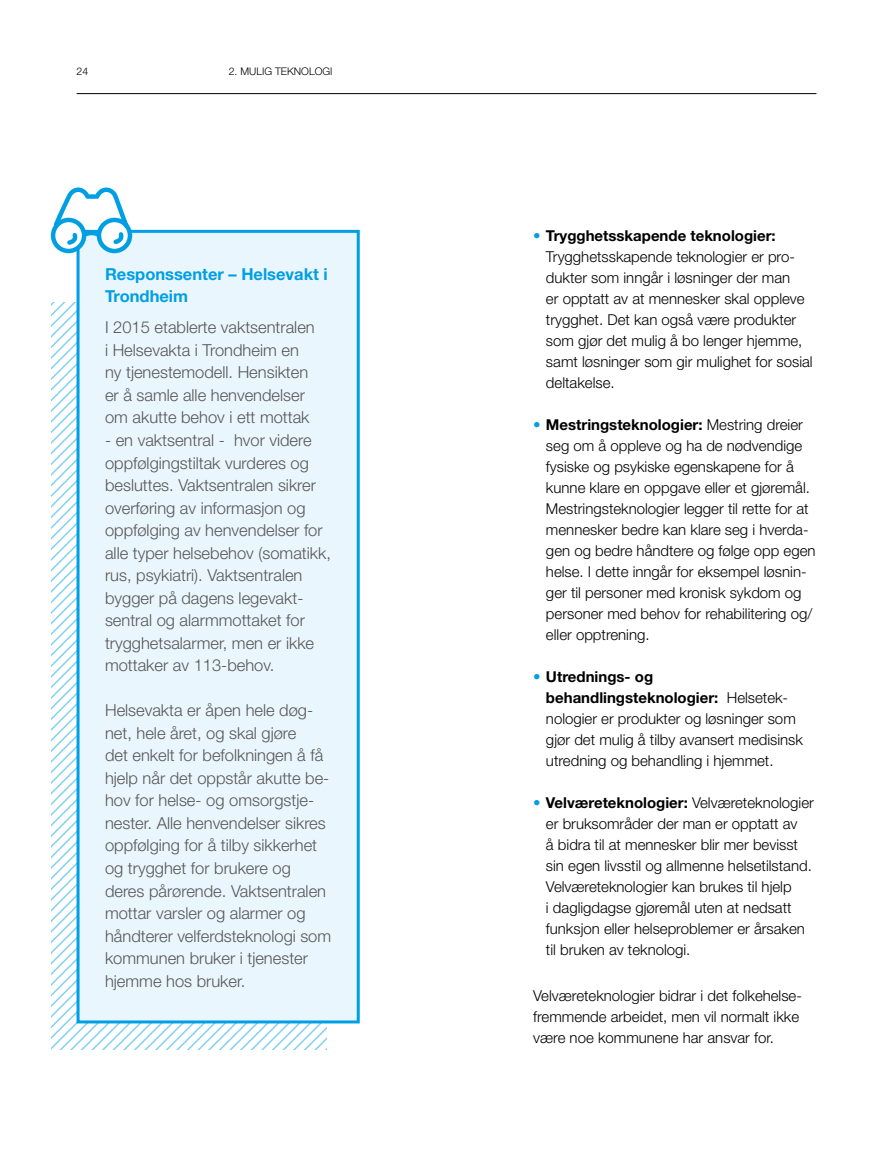
<style>
.page{position:relative;width:893px;height:1149px;background:#fff}
.page>*{position:absolute;margin:0;border:0;box-sizing:border-box;transform-origin:0 0}
.t1{font:300 16.5px/22.5px "Helvetica Neue";color:#575756}
.t2{font:700 16.5px/22.5px "Helvetica Neue";color:#009fe3}
.t3{font:300 15px/21px "Helvetica Neue";color:#000}
.t4{font:300 10.5px "Helvetica Neue";color:#000}
.s1{font-weight:700;color:#009fe3}
.s2{font-weight:700}
</style>
<div class="page">
<hr style="left:77px;top:93px;width:739px;height:1px;background:#000">
<svg style="left:51px;top:302px;width:276px;height:746px"></svg>
<div style="left:78px;top:231px;width:280px;height:790px;background:#eaf6fe"></div>
<div style="left:77px;top:230px;width:283px;height:793px;border:3px solid #009fe3"></div>
<svg style="left:51px;top:187px;width:81px;height:66px"></svg>
<p class="t4" style="left:77px;top:65px;width:13px">24</p>
<p class="t4" style="left:229px;top:65px;width:105px">2. MULIG TEKNOLOGI</p>
<p class="t2" style="left:105px;top:262px;width:224px">Responssenter – Helsevakt i<br>Trondheim</p>
<p class="t1" style="left:105px;top:316px;width:211px">I 2015 etablerte vaktsentralen i Helsevakta i Trondheim en ny tjenestemodell. Hensikten er å samle alle henvendelser om akutte behov i ett mottak</p>
<p class="t1" style="left:105px;top:428px;width:227px">- en vaktsentral - hvor videre oppfølgingstiltak vurderes og besluttes. Vaktsentralen sikrer overføring av informasjon og oppfølging av henvendelser for alle typer helsebehov (somatikk, rus, psykiatri). Vaktsentralen bygger på dagens legevakt&shy;sentral og alarmmottaket for trygghetsalarmer, men er ikke mottaker av 113-behov.</p>
<p class="t1" style="left:105px;top:698px;width:228px">Helsevakta er åpen hele døg&shy;net, hele året, og skal gjøre<br>det enkelt for befolkningen å få hjelp når det oppstår akutte be&shy;hov for helse- og omsorgstje&shy;nester. Alle henvendelser sikres oppfølging for å tilby sikkerhet og trygghet for brukere og deres pårørende. Vaktsentralen mottar varsler og alarmer og håndterer velferdsteknologi som kommunen bruker i tjenester hjemme hos bruker.</p>
<p class="t3" style="left:546px;top:224px;width:268px;text-indent:-13px"><span class="s1">•</span> <span class="s2">Trygghetsskapende teknologier:<br></span>Trygghetsskapende teknologier er pro&shy;dukter som inngår i løsninger der man<br>er opptatt av at mennesker skal oppleve trygghet. Det kan også være produkter som gjør det mulig å bo lenger hjemme, samt løsninger som gir mulighet for sosial deltakelse.</p>
<p class="t3" style="left:546px;top:413px;width:271px;text-indent:-13px"><span class="s1">•</span> <span class="s2">Mestringsteknologier:</span> Mestring dreier seg om å oppleve og ha de nødvendige fysiske og psykiske egenskapene for å kunne klare en oppgave eller et gjøremål.<br>Mestringsteknologier legger til rette for at mennesker bedre kan klare seg i hverda&shy;gen og bedre håndtere og følge opp egen helse. I dette inngår for eksempel løsnin&shy;ger til personer med kronisk sykdom og personer med behov for rehabilitering og/ eller opptrening.</p>
<p class="t3" style="left:546px;top:665px;width:258px;text-indent:-13px"><span class="s1">•</span> <span class="s2">Utrednings- og behandlingsteknologier:</span> Helsetek&shy;nologier er produkter og løsninger som gjør det mulig å tilby avansert medisinsk utredning og behandling i hjemmet.</p>
<p class="t3" style="left:546px;top:791px;width:269px;text-indent:-13px"><span class="s1">•</span> <span class="s2">Velværeteknologier:</span> Velværeteknologier er bruksområder der man er opptatt av<br>å bidra til at mennesker blir mer bevisst sin egen livsstil og allmenne helsetilstand.<br>Velværeteknologier kan brukes til hjelp<br>i dagligdagse gjøremål uten at nedsatt funksjon eller helseproblemer er årsaken til bruken av teknologi.</p>
<p class="t3" style="left:533px;top:984px;width:270px">Velværeteknologier bidrar i det folkehelse&shy;fremmende arbeidet, men vil normalt ikke være noe kommunene har ansvar for.</p>
</div>
